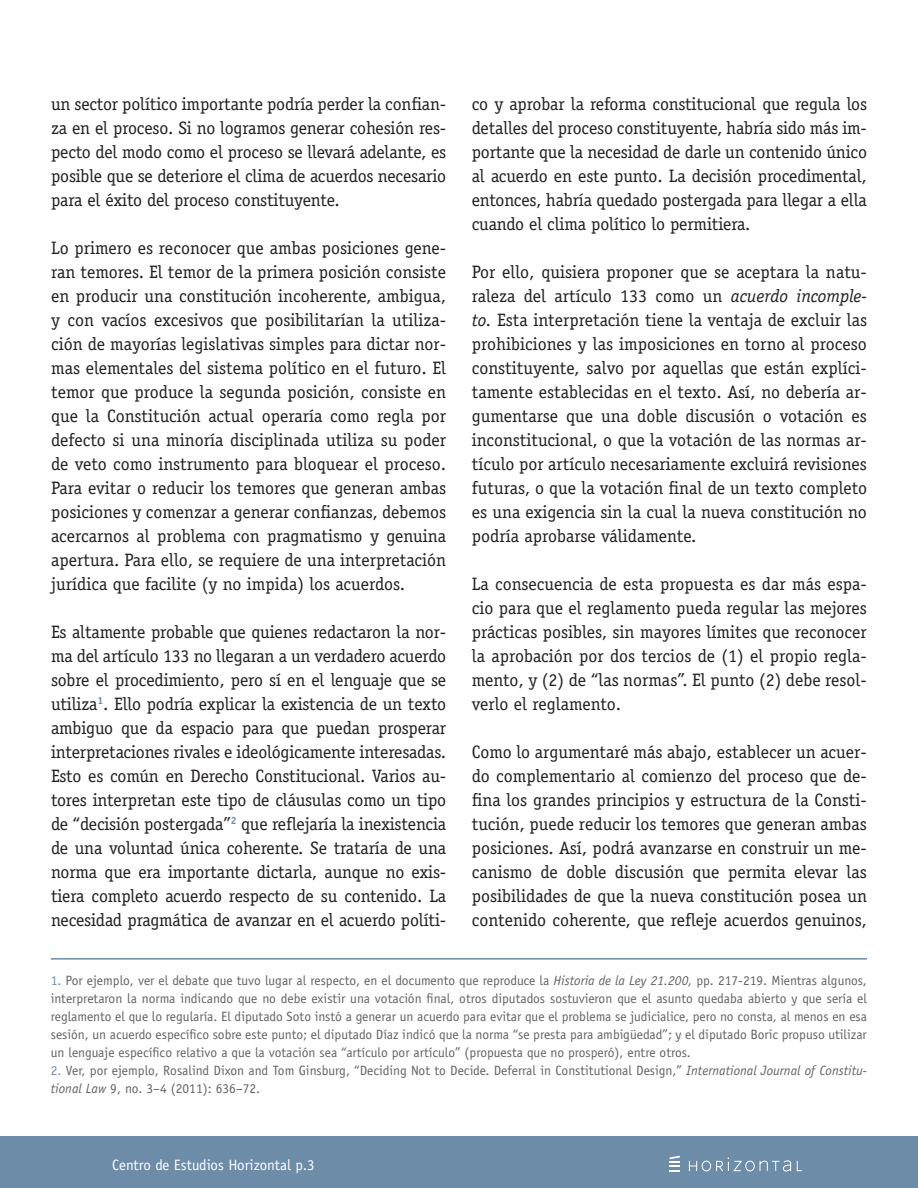
<style>
.page{position:relative;width:918px;height:1188px;background:#fff}
.page>*{position:absolute;margin:0;border:0;box-sizing:border-box;transform-origin:0 0}
.t1{font:18px/24px "Officina Serif Std";letter-spacing:-.01em;color:#231f20;text-align:justify}
.t2{font:15px "Officina Sans Std";color:#fff}
.t3{font:13.5px/18px "Officina Sans Std";color:#636363;text-align:justify}
.s1{font-style:italic}
.s2{color:#6d8ca8}
</style>
<div class="page">
<div style="left:0;top:1136px;width:918px;height:52px;background:#6d8ca8"></div>
<svg style="left:669px;top:1156px;width:11px;height:16px"></svg>
<svg style="left:688px;top:1157px;width:114px;height:15px"></svg>
<hr style="left:51px;top:958px;width:816px;height:2px;background:#6d8ca8">
<p class="t1" style="left:51px;top:92px;width:397px">un sector político importante podría perder la confian&shy;za en el proceso. Si no logramos generar cohesión res&shy;pecto del modo como el proceso se llevará adelante, es posible que se deteriore el clima de acuerdos necesario para el éxito del proceso constituyente.</p>
<p class="t1" style="left:51px;top:236px;width:397px">Lo primero es reconocer que ambas posiciones gene&shy;ran temores. El temor de la primera posición consiste en producir una constitución incoherente, ambigua, y con vacíos excesivos que posibilitarían la utiliza&shy;ción de mayorías legislativas simples para dictar nor&shy;mas elementales del sistema político en el futuro. El temor que produce la segunda posición, consiste en que la Constitución actual operaría como regla por defecto si una minoría disciplinada utiliza su poder de veto como instrumento para bloquear el proceso.<br>Para evitar o reducir los temores que generan ambas posiciones y comenzar a generar confianzas, debemos acercarnos al problema con pragmatismo y genuina apertura. Para ello, se requiere de una interpretación jurídica que facilite (y no impida) los acuerdos.</p>
<p class="t1" style="left:51px;top:620px;width:397px">Es altamente probable que quienes redactaron la nor&shy;ma del artículo 133 no llegaran a un verdadero acuerdo sobre el procedimiento, pero sí en el lenguaje que se utiliza<sup>1</sup>. Ello podría explicar la existencia de un texto ambiguo que da espacio para que puedan prosperar interpretaciones rivales e ideológicamente interesadas.<br>Esto es común en Derecho Constitucional. Varios au&shy;tores interpretan este tipo de cláusulas como un tipo de “decisión postergada”<sup>2</sup> que reflejaría la inexistencia de una voluntad única coherente. Se trataría de una norma que era importante dictarla, aunque no exis&shy;tiera completo acuerdo respecto de su contenido. La necesidad pragmática de avanzar en el acuerdo políti-</p>
<p class="t1" style="left:472px;top:92px;width:397px">co y aprobar la reforma constitucional que regula los detalles del proceso constituyente, habría sido más im&shy;portante que la necesidad de darle un contenido único al acuerdo en este punto. La decisión procedimental, entonces, habría quedado postergada para llegar a ella cuando el clima político lo permitiera.</p>
<p class="t1" style="left:472px;top:260px;width:397px">Por ello, quisiera proponer que se aceptara la natu&shy;raleza del artículo 133 como un <span class="s1">acuerdo incomple&shy;to.</span> Esta interpretación tiene la ventaja de excluir las prohibiciones y las imposiciones en torno al proceso constituyente, salvo por aquellas que están explíci&shy;tamente establecidas en el texto. Así, no debería ar&shy;gumentarse que una doble discusión o votación es inconstitucional, o que la votación de las normas ar&shy;tículo por artículo necesariamente excluirá revisiones futuras, o que la votación final de un texto completo es una exigencia sin la cual la nueva constitución no podría aprobarse válidamente.</p>
<p class="t1" style="left:472px;top:572px;width:397px">La consecuencia de esta propuesta es dar más espa&shy;cio para que el reglamento pueda regular las mejores prácticas posibles, sin mayores límites que reconocer la aprobación por dos tercios de (1) el propio regla&shy;mento, y (2) de “las normas”. El punto (2) debe resol&shy;verlo el reglamento.</p>
<p class="t1" style="left:472px;top:740px;width:397px">Como lo argumentaré más abajo, establecer un acuer&shy;do complementario al comienzo del proceso que de&shy;fina los grandes principios y estructura de la Consti&shy;tución, puede reducir los temores que generan ambas posiciones. Así, podrá avanzarse en construir un me&shy;canismo de doble discusión que permita elevar las posibilidades de que la nueva constitución posea un contenido coherente, que refleje acuerdos genuinos,</p>
<p class="t3" style="left:51px;top:972px;width:818px"><span class="s2">1.</span> Por ejemplo, ver el debate que tuvo lugar al respecto, en el documento que reproduce la <span class="s1">Historia de la Ley 21.200,</span> pp. 217-219. Mientras algunos, interpretaron la norma indicando que no debe existir una votación final, otros diputados sostuvieron que el asunto quedaba abierto y que sería el reglamento el que lo regularía. El diputado Soto instó a generar un acuerdo para evitar que el problema se judicialice, pero no consta, al menos en esa sesión, un acuerdo específico sobre este punto; el diputado Díaz indicó que la norma “se presta para ambigüedad”; y el diputado Boric propuso utilizar un lenguaje específico relativo a que la votación sea “artículo por artículo” (propuesta que no prosperó), entre otros.</p>
<p class="t3" style="left:51px;top:1062px;width:818px"><span class="s2">2.</span> Ver, por ejemplo, Rosalind Dixon and Tom Ginsburg, “Deciding Not to Decide. Deferral in Constitutional Design,” <span class="s1">International Journal of Constitu&shy;tional Law</span> 9, no. 3–4 (2011): 636–72.</p>
<p class="t2" style="left:112px;top:1156px;width:204px">Centro de Estudios Horizontal p.3</p>
</div>
